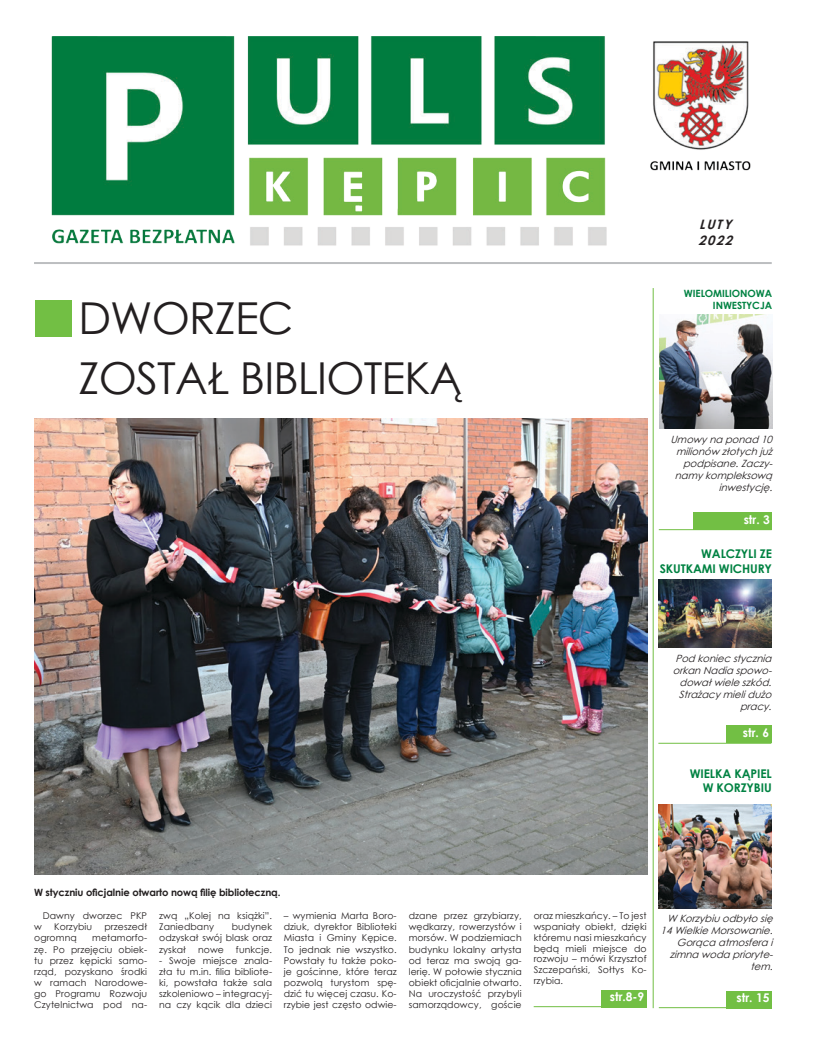
<style>
.page{position:relative;width:820px;height:1049px;background:#fff}
.page>*{position:absolute;margin:0;border:0;box-sizing:border-box;transform-origin:0 0}
.t1{font:44px/60px "Century Gothic";letter-spacing:-.02em;color:#231f20}
.t2{font:italic 700 13px/15.6px "Century Gothic";color:#231f20}
.t3{font:700 12px/14.4px "Century Gothic";letter-spacing:-.01em;color:#008242;text-align:right}
.t4{font:700 12px "Century Gothic";color:#fff}
.t5{font:italic 10px/12px "Century Gothic";color:#231f20;text-align:right}
.t6{font:700 10px "Century Gothic";letter-spacing:-.01em;color:#231f20}
.t7{font:700 10px/12px "Century Gothic";letter-spacing:-.01em;color:#008242;text-align:right}
.t8{font:9.3px/11.1px "Century Gothic";letter-spacing:.01em;color:#231f20;text-align:justify}
</style>
<div class="page">
<img style="left:51px;top:36px;width:700px;height:210px">
<div style="left:646px;top:207px;width:123px;height:41px;background:#fff"></div>
<hr style="left:34px;top:262px;width:737px;height:2px;background:#bcbec0">
<hr style="left:652px;top:288px;width:1px;height:720px;background:#72bf44">
<img style="left:658px;top:804px;width:113px;height:104px">
<div style="left:726px;top:991px;width:45px;height:17px;background:#72bf44"></div>
<hr style="left:658px;top:529px;width:113px;height:1px;background:#72bf44">
<img style="left:658px;top:579px;width:113px;height:68px">
<div style="left:725px;top:726px;width:46px;height:17px;background:#72bf44"></div>
<hr style="left:658px;top:743px;width:113px;height:1px;background:#72bf44">
<img style="left:659px;top:315px;width:112px;height:113px">
<div style="left:693px;top:512px;width:78px;height:18px;background:#72bf44"></div>
<hr style="left:658px;top:1007px;width:113px;height:1px;background:#72bf44">
<div style="left:35px;top:300px;width:36px;height:36px;background:#72bf44"></div>
<svg style="left:630px;top:418px;width:18px;height:370px"></svg>
<img style="left:34px;top:419px;width:613px;height:456px">
<div style="left:601px;top:990px;width:45px;height:17px;background:#72bf44"></div>
<hr style="left:533px;top:1006px;width:113px;height:1px;background:#72bf44">
<h1 class="t1" style="left:78px;top:287px;width:385px">DWORZEC<br>ZOSTAŁ BIBLIOTEKĄ</h1>
<h2 class="t2" style="left:698px;top:216px;width:40px">LUTY<br>2022</h2>
<p class="t7" style="left:683px;top:287px;width:90px">WIELOMILIONOWA<br>INWESTYCJA</p>
<p class="t5" style="left:670px;top:434px;width:107px">Umowyna ponad 10 milionów złotychjuż podpisane.Zaczy&shy;namykompleksową inwestycję.</p>
<p class="t4" style="left:743px;top:511px;width:28px">str. 3</p>
<p class="t3" style="left:659px;top:546px;width:114px">WALCZYLI ZE<br>SKUTKAMI WICHURY</p>
<p class="t5" style="left:672px;top:652px;width:104px">Pod koniecstycznia orkanNadia spowo&shy;dowałwieleszkód.<br>Strażacymielidużo pracy.</p>
<p class="t4" style="left:742px;top:724px;width:28px">str. 6</p>
<p class="t3" style="left:689px;top:766px;width:83px">WIELKA KĄPIEL<br>W KORZYBIU</p>
<p class="t6" style="left:34px;top:884px;width:248px">W styczniu oficjalnie otwarto nową filię biblioteczną.</p>
<p class="t8" style="left:43px;top:910px;width:106px">Dawny dworzec PKP</p>
<p class="t8" style="left:34px;top:921px;width:9px">w</p>
<p class="t8" style="left:54px;top:921px;width:39px">Korzybiu</p>
<p class="t8" style="left:104px;top:921px;width:44px">przeszedł</p>
<p class="t8" style="left:34px;top:932px;width:44px">ogromną</p>
<p class="t8" style="left:34px;top:932px;width:114px;text-indent:58px">metamorfo&shy;zę. Po przejęciu obiek&shy;tu przez kępicki samo&shy;rząd, pozyskano środki w ramach Narodowe&shy;go Programu Rozwoju Czytelnictwa pod na-</p>
<p class="t8" style="left:159px;top:910px;width:114px">zwą „Kolej na książki”.<br>Zaniedbany</p>
<p class="t8" style="left:159px;top:921px;width:114px;text-indent:73px">budynek odzyskał swój blask oraz zyskał</p>
<p class="t8" style="left:198px;top:943px;width:27px">nowe</p>
<p class="t8" style="left:236px;top:943px;width:38px">funkcje.</p>
<p class="t8" style="left:159px;top:954px;width:114px">- Swoje miejsce znala&shy;zła tu m.in. filia bibliote&shy;ki, powstała także sala szkoleniowo – integracyj&shy;na czy kącik dla dzieci</p>
<p class="t8" style="left:284px;top:910px;width:114px">– wymienia Marta Boro&shy;dziuk, dyrektor Biblioteki Miasta i Gminy Kępice.<br>To jednak nie wszystko.<br>Powstały tu także poko&shy;je gościnne, które teraz pozwolą turystom spę&shy;dzić tu więcej czasu. Ko&shy;rzybie jest często odwie-</p>
<p class="t8" style="left:408px;top:910px;width:114px">dzane przez grzybiarzy, wędkarzy, rowerzystów i morsów. W podziemiach budynku lokalny artysta od teraz ma swoją ga&shy;lerię. W połowie stycznia obiekt oficjalnie otwarto.<br>Na uroczystość przybyli samorządowcy, goście</p>
<p class="t8" style="left:533px;top:910px;width:114px;line-height:10.8px">oraz mieszkańcy. – To jest wspaniały obiekt, dzięki któremu nasi mieszkańcy będą mieli miejsce do rozwoju – mówi Krzysztof Szczepański, Sołtys Ko&shy;rzybia.</p>
<p class="t4" style="left:609px;top:988px;width:36px">str.8-9</p>
<p class="t5" style="left:660px;top:912px;width:117px">W Korzybiuodbyłosię<br>14WielkieMorsowanie.<br>Gorąca atmosfera i zimna woda prioryte&shy;tem.</p>
<p class="t4" style="left:736px;top:989px;width:34px">str. 15</p>
</div>
